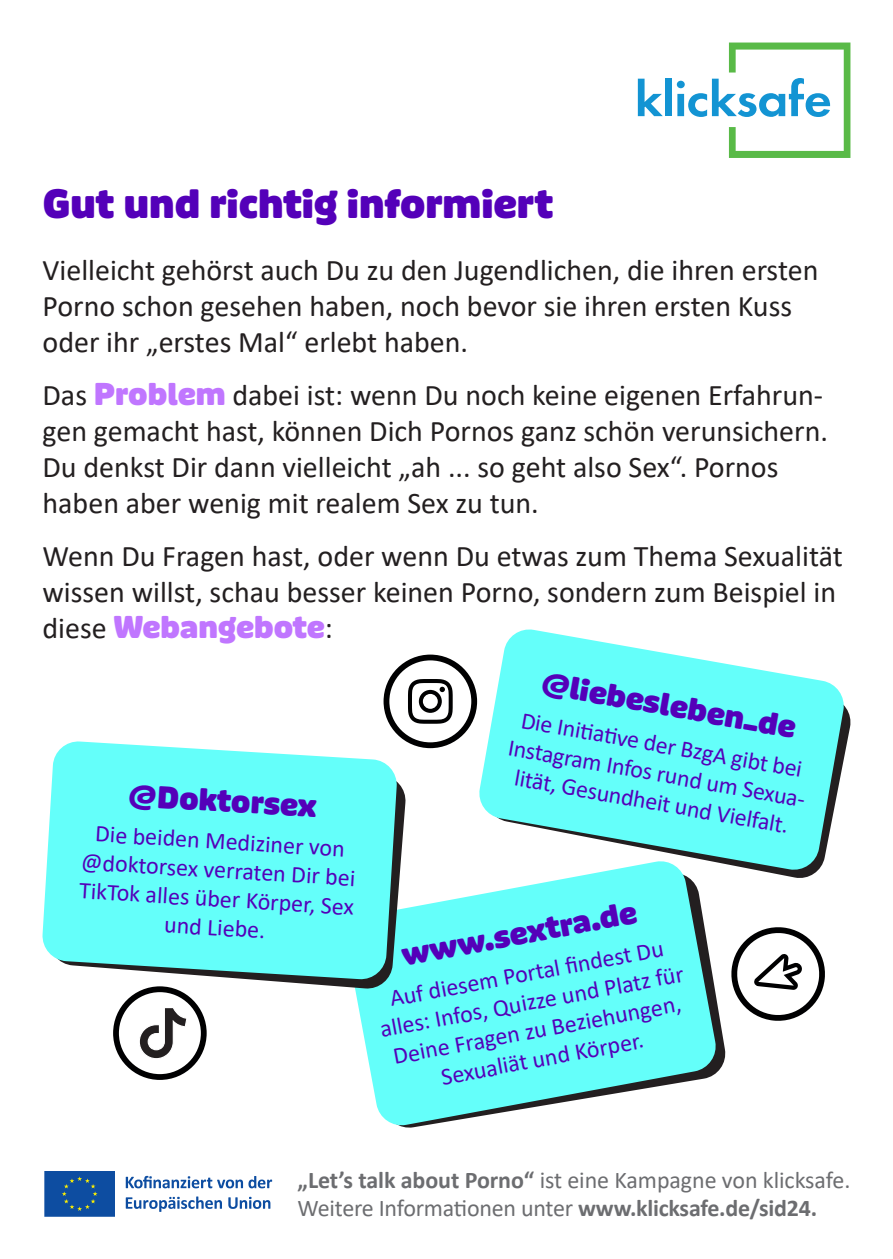
<style>
.page{position:relative;width:893px;height:1259px;background:#fff}
.page>*{position:absolute;margin:0;border:0;box-sizing:border-box;transform-origin:0 0}
.t1{font:900 39px "Puffin Display Soft";color:#5400b9}
.t2{font:30px/36px "Calibri";color:#231f20}
.t3{font:900 30px "Puffin Display Soft";color:#5400b9}
.t4{font:900 30px "Puffin Display Soft";color:#c076ff}
.t5{font:24px/28.8px "Calibri";color:#5400b9;text-align:center}
.t6{font:24px/28.8px "Calibri";letter-spacing:-.01em;color:#6c6d70}
.s1{font-family:"Puffin Display Soft";font-weight:900;color:#c076ff}
.s2{font-family:"Calibri";font-weight:400;color:#231f20}
.s3{font-weight:700;font-size:33px}
.s4{font-weight:700}
</style>
<div class="page">
<svg style="left:384px;top:654px;width:93px;height:94px"></svg>
<svg style="left:355px;top:880px;width:363px;height:247px;fill:#64fffa"></svg>
<svg style="left:558px;top:708px;width:293px;height:172px"></svg>
<svg style="left:477px;top:629px;width:369px;height:242px;fill:#64fffa"></svg>
<svg style="left:259px;top:783px;width:147px;height:206px"></svg>
<svg style="left:42px;top:740px;width:356px;height:240px;background:#6ef7f3"></svg>
<svg style="left:731px;top:927px;width:94px;height:94px"></svg>
<svg style="left:113px;top:986px;width:94px;height:94px"></svg>
<svg style="left:44px;top:1171px;width:71px;height:46px;background:#15529d"></svg>
<svg style="left:126px;top:1175px;width:146px;height:13px"></svg>
<svg style="left:126px;top:1196px;width:96px;height:15px"></svg>
<svg style="left:228px;top:1196px;width:42px;height:13px"></svg>
<svg style="left:638px;top:79px;width:25px;height:37px"></svg>
<div style="left:665px;top:79px;width:7px;height:37px;background:#1394d3"></div>
<div style="left:677px;top:81px;width:8px;height:7px;background:#1394d3;border-radius:50%"></div>
<div style="left:677px;top:94px;width:7px;height:22px;background:#1394d3"></div>
<svg style="left:688px;top:43px;width:162px;height:115px"></svg>
<svg style="left:129px;top:784px;width:27px;height:26px"></svg>
<h1 class="t1" style="left:43px;top:180px;width:512px">Gut und richtig informiert</h1>
<p class="t2" style="left:43px;top:251px;width:777px">Vielleicht gehörst auch Du zu den Jugendlichen, die ihren ersten<br>Porno schon gesehen haben, noch bevor sie ihren ersten Kuss oder ihr „erstes Mal“ erlebt haben.</p>
<p class="t2" style="left:43px;top:376px;width:787px">Das <span class="s1">Problem</span> dabei ist: wenn Du noch keine eigenen Erfahrun&shy;gen gemacht hast, können Dich Pornos ganz schön verunsichern.<br>Du denkst Dir dann vielleicht „ah ... so geht also Sex“. Pornos haben aber wenig mit realem Sex zu tun.</p>
<p class="t2" style="left:43px;top:537px;width:802px">Wenn Du Fragen hast, oder wenn Du etwas zum Thema Sexualität wissen willst, schau besser keinen Porno, sondern zum Beispiel in</p>
<p class="t4" style="left:43px;top:609px;width:292px"><span class="s2">diese</span> Webangebote<span class="s2">:</span></p>
<p class="t3" style="left:158px;top:778px;width:161px;rotate:4deg">Doktorsex</p>
<p class="t5" style="left:84px;top:816px;width:277px;rotate:4deg">Die beiden Mediziner von @doktorsex verraten Dir bei<br>TikTok alles über Körper, Sex und Liebe.</p>
<p class="t3" style="left:545px;top:664px;width:259px;rotate:10deg"><span class="s3">@</span>liebesleben_de</p>
<p class="t5" style="left:516px;top:703px;width:307px;rotate:10deg">Die Initi ati ve der BzgA gibt bei<br>Instagram Infos rund um Sexua&shy;lität, Gesundheit und Vielfalt.</p>
<p class="t3" style="left:399px;top:938px;width:240px;rotate:-11deg">www.sextra.de</p>
<p class="t5" style="left:372px;top:988px;width:310px;rotate:-11deg">Auf diesem Portal fi ndest Du alles: Infos, Quizze und Platz für<br>Deine Fragen zu Beziehungen,<br>Sexualiät und Körper.</p>
<p class="t6" style="left:298px;top:1164px;width:554px"><span class="s4">„Let’s talk about Porno“</span> ist eine Kampagne von klicksafe.<br>Weitere Informationen unter <span class="s4">www.klicksafe.de/sid24.</span></p>
</div>
